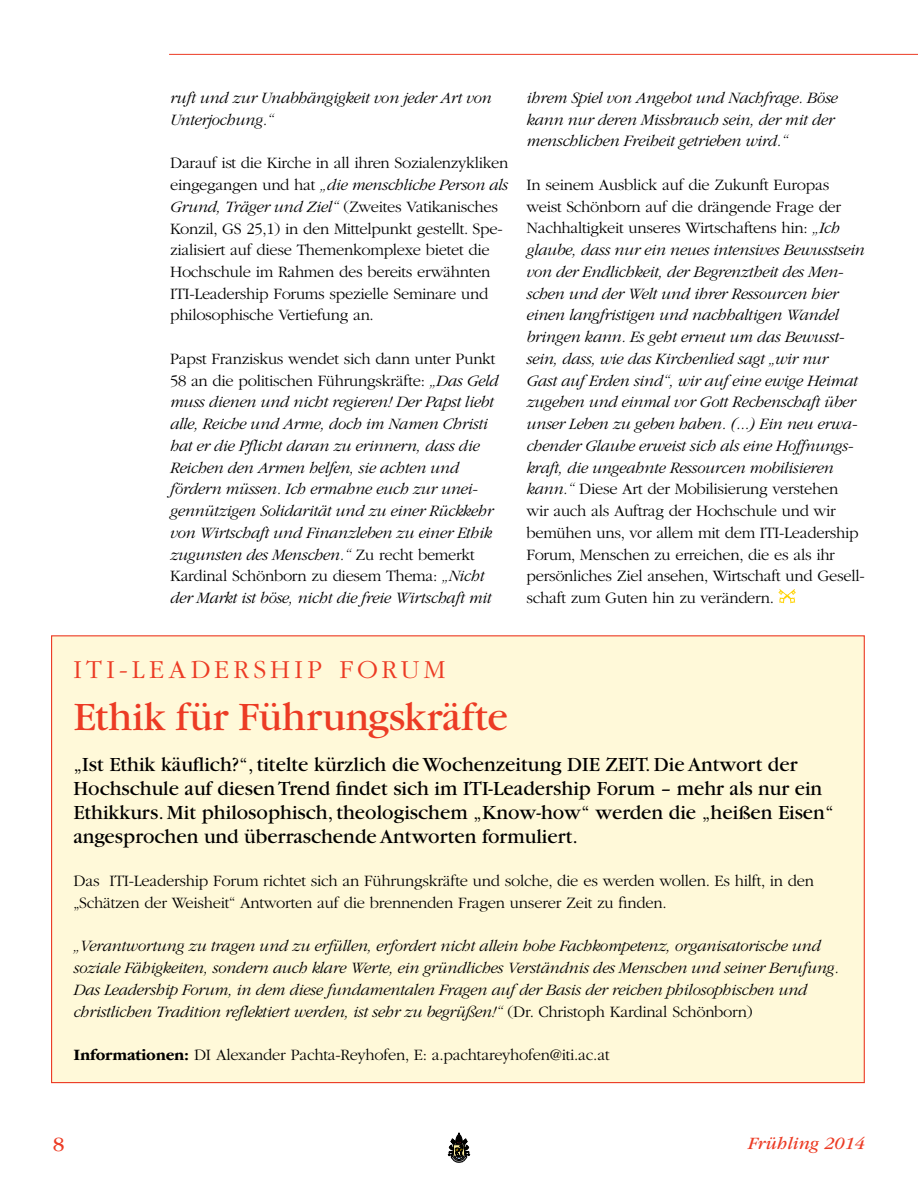
<style>
.page{position:relative;width:918px;height:1188px;background:#fff}
.page>*{position:absolute;margin:0;border:0;box-sizing:border-box;transform-origin:0 0}
.t1{font:42px "Garamond";letter-spacing:.005em;color:#ec3b24}
.t2{font:300 27px "Garamond";letter-spacing:.16em;color:#ec3b24}
.t3{font:21px/24px "Garamond";color:#000}
.t4{font:21px "ITC Garamond Std";color:#ec3b24}
.t5{font:italic 18px "ITC Garamond Std";color:#ec3b24}
.t6{font:italic 300 16.5px/21.8px "ITC Garamond Std";letter-spacing:-.015em;color:#000}
.t7{font:300 16.5px/21.8px "ITC Garamond Std";letter-spacing:-.015em;color:#000}
.s1{font-style:italic}
.s2{font-style:normal}
.s3{font-weight:700}
</style>
<div class="page">
<svg style="left:448px;top:1133px;width:22px;height:29px"></svg>
<img style="left:778px;top:589px;width:16px;height:6px">
<div style="left:52px;top:636px;width:812px;height:447px;background:#fff9d9"></div>
<hr style="left:169px;top:54px;width:749px;height:1px;background:#ec3b24">
<p class="t6" style="left:170px;top:87px;width:323px">ruft und zur Unabhängigkeit von jeder Art von<br>Unterjochung.“</p>
<p class="t7" style="left:170px;top:152px;width:340px">Darauf ist die Kirche in all ihren Sozialenzykliken eingegangen und hat <span class="s1">„die menschliche Person als Grund, Träger und Ziel“</span> (Zweites Vatikanisches Konzil, GS 25,1) in den Mittelpunkt gestellt. Spe&shy;zialisiert auf diese Themenkomplexe bietet die Hochschule im Rahmen des bereits erwähnten ITI-Leadership Forums spezielle Seminare und philosophische Vertiefung an.</p>
<p class="t6" style="left:170px;top:348px;width:330px"><span class="s2">Papst Franziskus wendet sich dann unter Punkt 58 an die politischen Führungskräfte:</span> „Das Geld muss dienen und nicht regieren! Der Papst liebt alle, Reiche und Arme, doch im Namen Christi hat er die Pflicht daran zu erinnern, dass die Reichen den Armen helfen, sie achten und fördern müssen. Ich ermahne euch zur unei&shy;gennützigen Solidarität und zu einer Rückkehr von Wirtschaft und Finanzleben zu einer Ethik zugunsten des Menschen.“ <span class="s2">Zu recht bemerkt Kardinal Schönborn zu diesem Thema:</span> „Nicht der Markt ist böse, nicht die freie Wirtschaft mit</p>
<p class="t6" style="left:526px;top:87px;width:313px">ihrem Spiel von Angebot und Nachfrage. Böse kann nur deren Missbrauch sein, der mit der menschlichen Freiheit getrieben wird.“</p>
<p class="t6" style="left:526px;top:174px;width:340px"><span class="s2">In seinem Ausblick auf die Zukunft Europas weist Schönborn auf die drängende Frage der Nachhaltigkeit unseres Wirtschaftens hin:</span> „Ich glaube, dass nur ein neues intensives Bewusstsein von der Endlichkeit, der Begrenztheit des Men&shy;schen und der Welt und ihrer Ressourcen hier einen langfristigen und nachhaltigen Wandel bringen kann. Es geht erneut um das Bewusst&shy;sein, dass, wie das Kirchenlied sagt „wir nur<br>Gast auf Erden sind“, wir auf eine ewige Heimat zugehen und einmal vor Gott Rechenschaft über unser Leben zu geben haben. (...) Ein neu erwa&shy;chender Glaube erweist sich als eine Hoffnungs&shy;kraft, die ungeahnte Ressourcen mobilisieren kann.“ <span class="s2">Diese Art der Mobilisierung verstehen<br>wir auch als Auftrag der Hochschule und wir bemühen uns, vor allem mit dem ITI-Leadership Forum, Menschen zu erreichen, die es als ihr persönliches Ziel ansehen, Wirtschaft und Gesell&shy;schaft zum Guten hin zu verändern.</span></p>
<h2 class="t2" style="left:73px;top:655px;width:373px">ITI-LEADERSHIP FORUM</h2>
<h1 class="t1" style="left:73px;top:695px;width:436px">Ethik für Führungskräfte</h1>
<p class="t3" style="left:73px;top:753px;width:762px">„Ist Ethik käuflich?“, titelte kürzlich die Wochenzeitung DIE ZEIT. Die Antwort der Hochschule auf diesen Trend findet sich im ITI-Leadership Forum – mehr als nur ein Ethikkurs. Mit philosophisch, theologischem „Know-how“ werden die „heißen Eisen“ angesprochen und überraschende Antworten formuliert.</p>
<p class="t7" style="left:73px;top:870px;width:742px">Das ITI-Leadership Forum richtet sich an Führungskräfte und solche, die es werden wollen. Es hilft, in den „Schätzen der Weisheit“ Antworten auf die brennenden Fragen unserer Zeit zu finden.</p>
<p class="t6" style="left:73px;top:935px;width:767px">„Verantwortung zu tragen und zu erfüllen, erfordert nicht allein hohe Fachkompetenz, organisatorische und soziale Fähigkeiten, sondern auch klare Werte, ein gründliches Verständnis des Menschen und seiner Berufung.<br>Das Leadership Forum, in dem diese fundamentalen Fragen auf der Basis der reichen philosophischen und christlichen Tradition reflektiert werden, ist sehr zu begrüßen!“ <span class="s2">(Dr. Christoph Kardinal Schönborn)</span></p>
<p class="t7" style="left:73px;top:1044px;width:538px"><span class="s3">Informationen:</span> DI Alexander Pachta-Reyhofen, E: a.pachtareyhofen@iti.ac.at</p>
<p class="t4" style="left:53px;top:1133px;width:13px">8</p>
<p class="t5" style="left:748px;top:1133px;width:119px">Frühling 2014</p>
</div>
